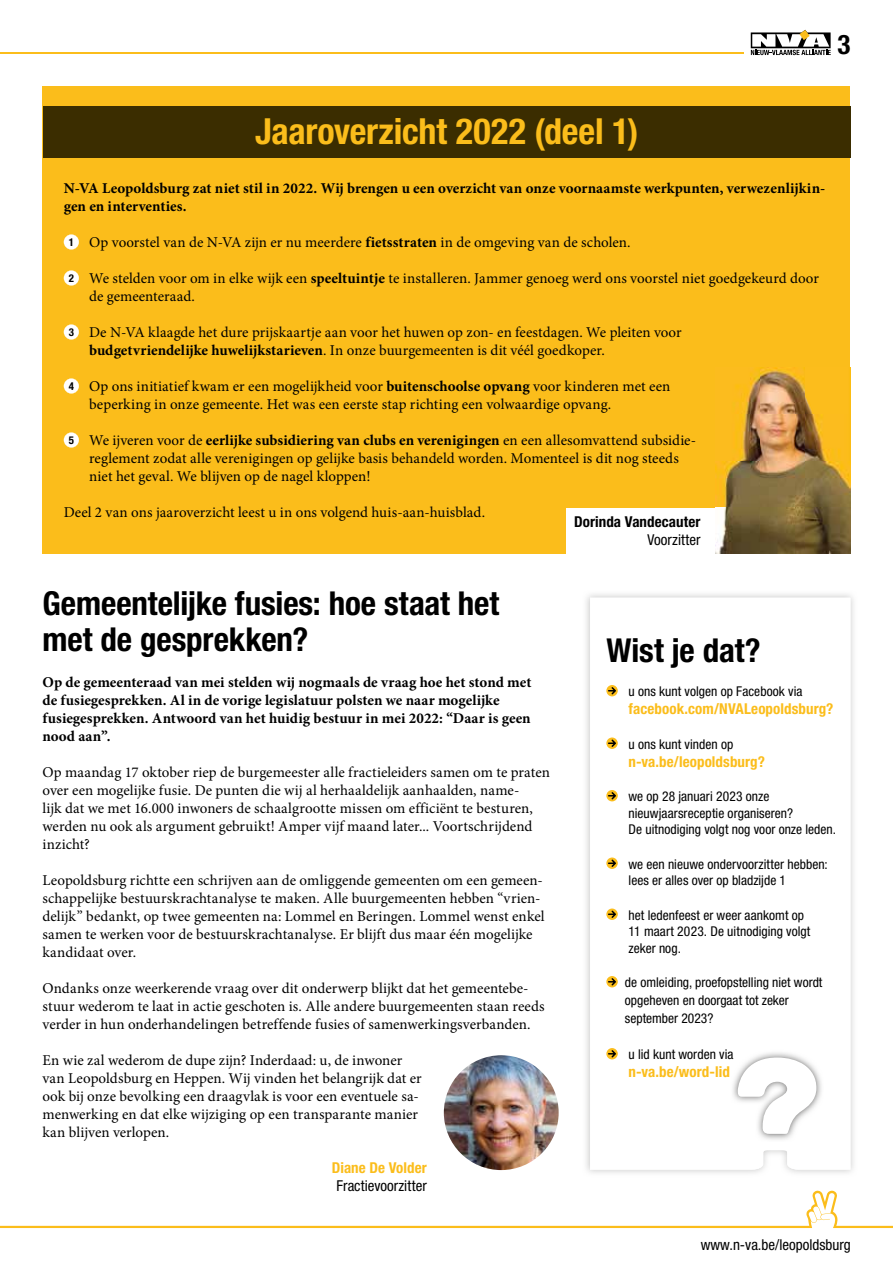
<style>
.page{position:relative;width:893px;height:1263px;background:#fff}
.page>*{position:absolute;margin:0;border:0;box-sizing:border-box;transform-origin:0 0}
.t1{font:700 condensed 36px "Helvetica Neue LT Std";letter-spacing:-.005em;color:#fbbd1b}
.t2{font:700 condensed 33px/36px "Helvetica Neue LT Std";letter-spacing:-.005em;color:#000}
.t3{font:700 condensed 27px "Helvetica Neue LT Std";color:#000}
.t4{font:15px/18px "Minion Pro";color:#000}
.t5{font:700 15px/18px "Minion Pro";color:#000}
.t6{font:700 condensed 15px "Helvetica Neue LT Std";letter-spacing:.005em;color:#fbbd1b}
.t7{font:condensed 15px "Helvetica Neue LT Std";color:#000}
.t8{font:700 condensed 15px "Helvetica Neue LT Std";letter-spacing:.005em;color:#000}
.t9{font:condensed 13.5px/16.5px "Helvetica Neue LT Std";color:#000}
.s1{font-family:"Helvetica Neue LT Std";font-weight:700;font-stretch:condensed;font-size:10.8px}
.s2{font-weight:700}
</style>
<div class="page">
<div style="left:43px;top:86px;width:807px;height:467px;background:#fbbd1b"></div>
<svg style="left:64px;top:234px;width:15px;height:16px"></svg>
<svg style="left:64px;top:270px;width:15px;height:16px"></svg>
<svg style="left:64px;top:324px;width:15px;height:16px"></svg>
<svg style="left:64px;top:378px;width:15px;height:16px"></svg>
<svg style="left:64px;top:432px;width:15px;height:16px"></svg>
<div style="left:566px;top:508px;width:284px;height:45px;background:#fff"></div>
<img style="left:730px;top:1050px;width:94px;height:91px">
<svg style="left:738px;top:1057px;width:78px;height:78px"></svg>
<svg style="left:606px;top:685px;width:12px;height:11px"></svg>
<svg style="left:608px;top:687px;width:8px;height:7px"></svg>
<svg style="left:606px;top:737px;width:12px;height:12px"></svg>
<svg style="left:608px;top:739px;width:8px;height:8px"></svg>
<svg style="left:606px;top:790px;width:12px;height:11px"></svg>
<svg style="left:608px;top:792px;width:8px;height:7px"></svg>
<svg style="left:606px;top:857px;width:12px;height:12px"></svg>
<svg style="left:608px;top:859px;width:8px;height:8px"></svg>
<svg style="left:606px;top:908px;width:12px;height:12px"></svg>
<svg style="left:608px;top:910px;width:8px;height:8px"></svg>
<svg style="left:606px;top:976px;width:12px;height:11px"></svg>
<svg style="left:608px;top:978px;width:8px;height:7px"></svg>
<svg style="left:606px;top:1048px;width:12px;height:11px"></svg>
<svg style="left:608px;top:1050px;width:8px;height:7px"></svg>
<img style="left:444px;top:1055px;width:115px;height:115px;border-radius:57px">
<img style="left:715px;top:368px;width:135px;height:185px">
<hr style="left:850px;top:106px;width:1px;height:51px;background:#3c3c36">
<div style="left:43px;top:106px;width:807px;height:51px;background:#3b2d00"></div>
<svg style="left:0;top:1190px;width:893px;height:38px"></svg>
<hr style="left:0;top:53px;width:744px;height:1px;background:#fbbd1b">
<svg style="left:751px;top:30px;width:80px;height:25px"></svg>
<h3 class="t3" style="left:837px;top:28px;width:14px">3</h3>
<h1 class="t1" style="left:255px;top:110px;width:385px">Jaaroverzicht 2022 (deel 1)</h1>
<p class="t5" style="left:64px;top:179px;width:763px">N-VA Leopoldsburg zat niet stil in 2022. Wij brengen u een overzicht van onze voornaamste werkpunten, verwezenlijkin&shy;gen en interventies.</p>
<p class="t4" style="left:69px;top:234px;width:563px"><span class="s1">1</span> Op voorstel van de N-VA zijn er nu meerdere <span class="s2">fietsstraten</span> in de omgeving van de scholen.</p>
<p class="t4" style="left:89px;top:270px;width:731px;text-indent:-20px"><span class="s1">2</span> We stelden voor om in elke wijk een <span class="s2">speeltuintje</span> te installeren. Jammer genoeg werd ons voorstel niet goedgekeurd door de gemeenteraad.</p>
<p class="t4" style="left:89px;top:324px;width:594px;text-indent:-20px"><span class="s1">3</span> De N-VA klaagde het dure prijskaartje aan voor het huwen op zon- en feestdagen. We pleiten voor <span class="s2">budgetvriendelijke huwelijkstarieven</span>. In onze buurgemeenten is dit véél goedkoper.</p>
<p class="t4" style="left:89px;top:378px;width:583px;text-indent:-20px"><span class="s1">4</span> Op ons initiatief kwam er een mogelijkheid voor <span class="s2">buitenschoolse opvang</span> voor kinderen met een beperking in onze gemeente. Het was een eerste stap richting een volwaardige opvang.</p>
<p class="t4" style="left:89px;top:432px;width:608px;text-indent:-20px"><span class="s1">5</span> We ijveren voor de <span class="s2">eerlijke subsidiering van clubs en verenigingen</span> en een allesomvattend subsidie&shy;reglement zodat alle verenigingen op gelijke basis behandeld worden. Momenteel is dit nog steeds niet het geval. We blijven op de nagel kloppen!</p>
<p class="t4" style="left:64px;top:504px;width:423px">Deel 2 van ons jaaroverzicht leest u in ons volgend huis-aan-huisblad.</p>
<p class="t8" style="left:574px;top:512px;width:128px">Dorinda Vandecauter</p>
<p class="t7" style="left:647px;top:531px;width:55px">Voorzitter</p>
<h2 class="t2" style="left:43px;top:584px;width:458px">Gemeentelijke fusies: hoe staat het met de gesprekken?</h2>
<p class="t5" style="left:43px;top:673px;width:490px">Op de gemeenteraad van mei stelden wij nogmaals de vraag hoe het stond met de fusiegesprekken. Al in de vorige legislatuur polsten we naar mogelijke fusiegesprekken. Antwoord van het huidig bestuur in mei 2022: “Daar is geen nood aan”.</p>
<p class="t4" style="left:43px;top:763px;width:509px">Op maandag 17 oktober riep de burgemeester alle fractieleiders samen om te praten over een mogelijke fusie. De punten die wij al herhaaldelijk aanhaalden, name-<br>lijk dat we met 16.000 inwoners de schaalgrootte missen om efficiënt te besturen, werden nu ook als argument gebruikt! Amper vijf maand later... Voortschrijdend inzicht?</p>
<p class="t4" style="left:43px;top:871px;width:504px">Leopoldsburg richtte een schrijven aan de omliggende gemeenten om een gemeen&shy;schappelijke bestuurskrachtanalyse te maken. Alle buurgemeenten hebben “vrien&shy;delijk” bedankt, op twee gemeenten na: Lommel en Beringen. Lommel wenst enkel samen te werken voor de bestuurskrachtanalyse. Er blijft dus maar één mogelijke kandidaat over.</p>
<p class="t4" style="left:43px;top:979px;width:504px">Ondanks onze weerkerende vraag over dit onderwerp blijkt dat het gemeentebe&shy;stuur wederom te laat in actie geschoten is. Alle andere buurgemeenten staan reeds verder in hun onderhandelingen betreffende fusies of samenwerkingsverbanden.</p>
<p class="t4" style="left:43px;top:1051px;width:381px">En wie zal wederom de dupe zijn? Inderdaad: u, de inwoner van Leopoldsburg en Heppen. Wij vinden het belangrijk dat er ook bij onze bevolking een draagvlak is voor een eventuele sa&shy;menwerking en dat elke wijziging op een transparante manier kan blijven verlopen.</p>
<p class="t6" style="left:332px;top:1158px;width:97px">Diane De Volder</p>
<p class="t7" style="left:336px;top:1177px;width:92px">Fractievoorzitter</p>
<h2 class="t2" style="left:606px;top:632px;width:156px">Wist je dat?</h2>
<p class="t9" style="left:629px;top:683px;width:175px">u ons kunt volgen op Facebook via</p>
<p class="t6" style="left:629px;top:700px;width:206px">facebook.com/NVALeopoldsburg?</p>
<p class="t9" style="left:629px;top:736px;width:106px">u ons kunt vinden op</p>
<p class="t6" style="left:629px;top:752px;width:138px">n-va.be/leopoldsburg?</p>
<p class="t9" style="left:629px;top:788px;width:209px">we op 28 januari 2023 onze nieuwjaarsreceptie organiseren?<br>De uitnodiging volgt nog voor onze leden.</p>
<p class="t9" style="left:629px;top:856px;width:201px">we een nieuwe ondervoorzitter hebben: lees er alles over op bladzijde 1</p>
<p class="t9" style="left:629px;top:907px;width:183px">het ledenfeest er weer aankomt op<br>11 maart 2023. De uitnodiging volgt zeker nog.</p>
<p class="t9" style="left:625px;top:973px;width:199px;line-height:18px">de omleiding, proefopstelling niet wordt opgeheven en doorgaat tot zeker september 2023?</p>
<p class="t9" style="left:629px;top:1046px;width:106px">u lid kunt worden via</p>
<p class="t6" style="left:629px;top:1063px;width:103px">n-va.be/word-lid</p>
<p class="t7" style="left:701px;top:1236px;width:151px">www.n-va.be/leopoldsburg</p>
</div>
